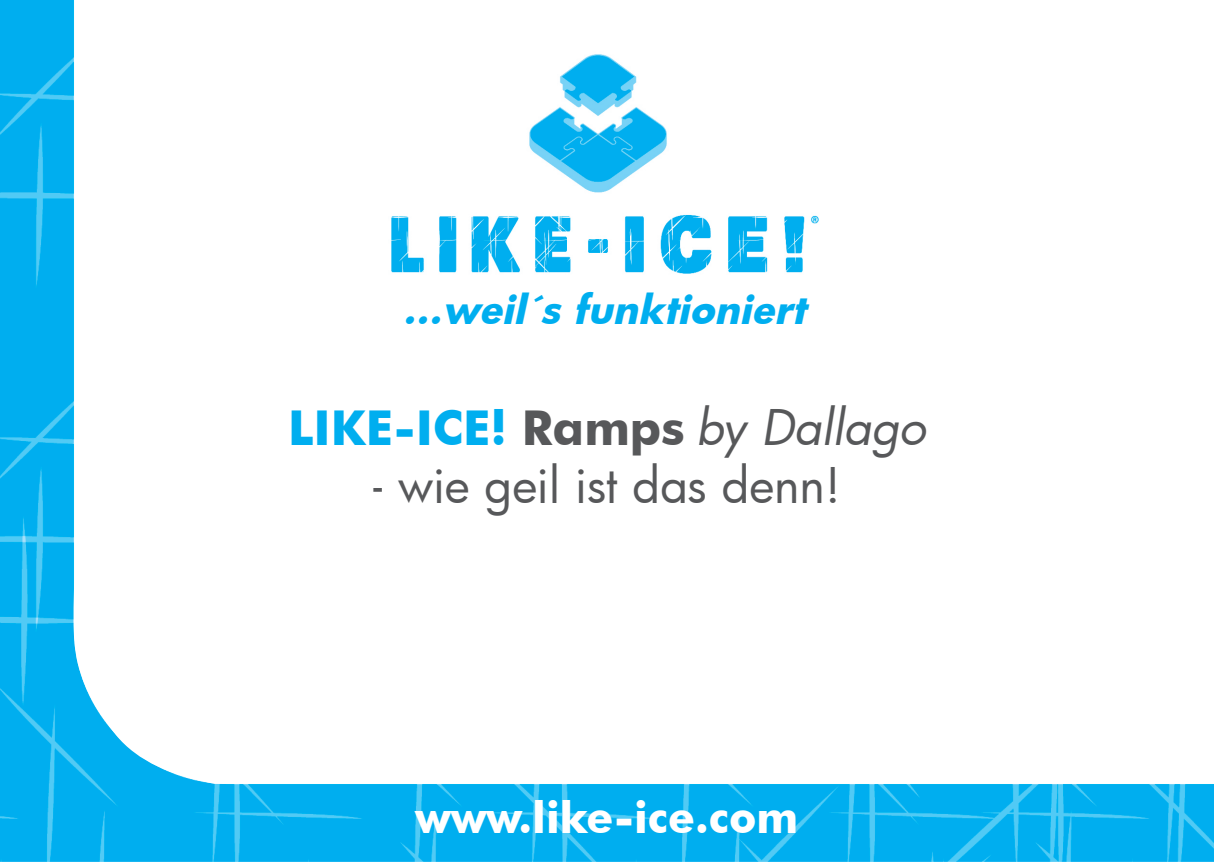
<style>
.page{position:relative;width:1214px;height:862px;background:#fff}
.page>*{position:absolute;margin:0;border:0;box-sizing:border-box;transform-origin:0 0}
.t1{font:700 48px "Futura BT";color:#00aeef}
.t2{font:48px "Futura";color:#57585a}
.t3{font:700 44px "Futura BT";color:#fff}
.t4{font:italic 700 38px "Futura";color:#00aeef}
.s1{color:#57585a}
.s2{font-family:"Futura";font-weight:400;font-style:italic;color:#57585a}
</style>
<div class="page">
<img style="left:0;top:0;width:1213px;height:862px">
<img style="left:388px;top:51px;width:433px;height:226px">
<p class="t4" style="left:402px;top:283px;width:411px">...weil´s funktioniert</p>
<p class="t1" style="left:288px;top:398px;width:639px">LIKE-ICE! <span class="s1">Ramps</span> <span class="s2">by Dallago</span></p>
<p class="t2" style="left:373px;top:453px;width:470px">- wie geil ist das denn!</p>
<p class="t3" style="left:415px;top:790px;width:384px">www.like-ice.com</p>
</div>
